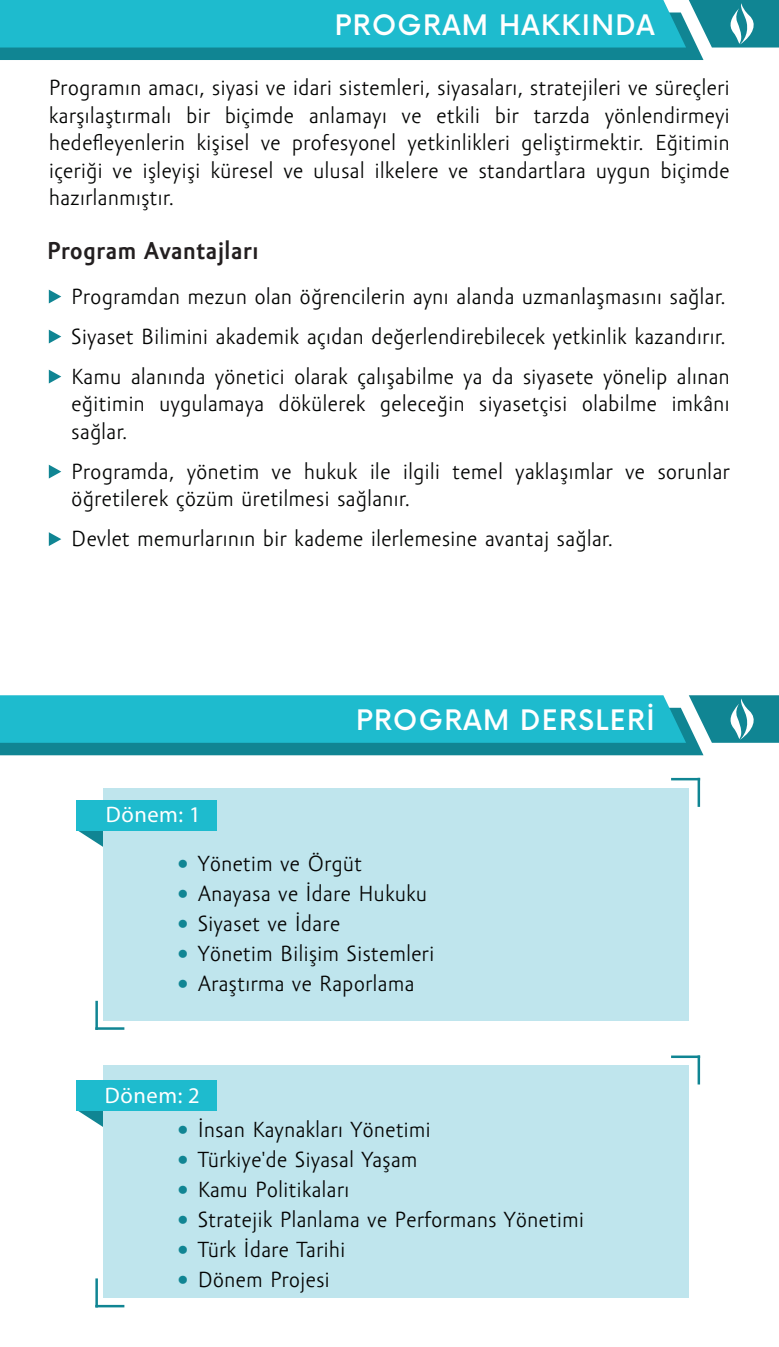
<style>
.page{position:relative;width:779px;height:1347px;background:#fff}
.page>*{position:absolute;margin:0;border:0;box-sizing:border-box;transform-origin:0 0}
.t1{font:500 27.5px "Now";letter-spacing:.05em;color:#fff}
.t2{font:700 25px "Amor Sans Pro";letter-spacing:.025em;color:#231f20}
.t3{font:22.5px/27.5px "Amor Sans Pro";letter-spacing:.025em;color:#040504}
.t4{font:22.5px "Amor Sans Pro";letter-spacing:.025em;color:#050504}
.t5{font:22.5px "Myriad Pro";letter-spacing:.025em;color:#fff}
.s1{font-family:"Verdana";color:#108593}
</style>
<div class="page">
<svg style="left:77px;top:830px;width:27px;height:17px"></svg>
<svg style="left:77px;top:1110px;width:27px;height:17px"></svg>
<div style="left:104px;top:788px;width:585px;height:232px;background:#bfe5ed"></div>
<div style="left:104px;top:1065px;width:585px;height:233px;background:#bfe5ed"></div>
<div style="left:76px;top:800px;width:140px;height:30px;background:#1ebbce"></div>
<div style="left:76px;top:1080px;width:140px;height:30px;background:#1ebbce"></div>
<svg style="left:0;top:0;width:779px;height:60px;background:#24afc0"></svg>
<svg style="left:0;top:695px;width:779px;height:60px;background:#25b0c0"></svg>
<hr style="left:671px;top:778px;width:29px;height:2px;background:#108593">
<hr style="left:697px;top:777px;width:3px;height:30px;background:#108593">
<hr style="left:671px;top:1055px;width:29px;height:3px;background:#108593">
<hr style="left:697px;top:1055px;width:3px;height:29px;background:#108593">
<hr style="left:95px;top:1027px;width:29px;height:2px;background:#108593">
<hr style="left:95px;top:1000px;width:3px;height:29px;background:#108593">
<hr style="left:95px;top:1304px;width:29px;height:3px;background:#108593">
<hr style="left:95px;top:1278px;width:3px;height:29px;background:#108593">
<svg style="left:49px;top:290px;width:12px;height:13px"></svg>
<svg style="left:49px;top:330px;width:12px;height:13px"></svg>
<svg style="left:49px;top:370px;width:12px;height:13px"></svg>
<svg style="left:49px;top:465px;width:12px;height:13px"></svg>
<svg style="left:49px;top:532px;width:12px;height:14px"></svg>
<p class="t1" style="left:335px;top:4px;width:321px">PROGRAM HAKKINDA</p>
<p class="t3" style="left:49px;top:75px;width:682px;text-align:justify">Programın amacı, siyasi ve idari sistemleri, siyasaları, stratejileri ve süreçleri karşılaştırmalı bir biçimde anlamayı ve etkili bir tarzda yönlendirmeyi hedefleyenlerin kişisel ve profesyonel yetkinlikleri geliştirmektir. Eğitimin içeriği ve işleyişi küresel ve ulusal ilkelere ve standartlara uygun biçimde hazırlanmıştır.</p>
<p class="t2" style="left:47px;top:236px;width:213px">Program Avantajları</p>
<p class="t3" style="left:72px;top:277px;width:659px;line-height:40px">Programdan mezun olan öğrencilerin aynı alanda uzmanlaşmasını sağlar.<br>Siyaset Bilimini akademik açıdan değerlendirebilecek yetkinlik kazandırır.<br>Kamu alanında yönetici olarak çalışabilme ya da siyasete yönelip alınan</p>
<p class="t3" style="left:72px;top:391px;width:659px">eğitimin uygulamaya dökülerek geleceğin siyasetçisi olabilme imkânı sağlar.</p>
<p class="t3" style="left:72px;top:458px;width:659px">Programda, yönetim ve hukuk ile ilgili temel yaklaşımlar ve sorunlar öğretilerek çözüm üretilmesi sağlanır.</p>
<p class="t3" style="left:72px;top:526px;width:543px">Devlet memurlarının bir kademe ilerlemesine avantaj sağlar.</p>
<p class="t5" style="left:106px;top:801px;width:96px">Dönem: 1</p>
<p class="t1" style="left:356px;top:699px;width:300px">PROGRAM DERSLERİ</p>
<p class="t4" style="left:177px;top:852px;width:187px"><span class="s1">•</span> Yönetim ve Örgüt</p>
<p class="t4" style="left:177px;top:882px;width:252px"><span class="s1">•</span> Anayasa ve İdare Hukuku</p>
<p class="t4" style="left:177px;top:912px;width:165px"><span class="s1">•</span> Siyaset ve İdare</p>
<p class="t4" style="left:177px;top:942px;width:259px"><span class="s1">•</span> Yönetim Bilişim Sistemleri</p>
<p class="t4" style="left:177px;top:972px;width:239px"><span class="s1">•</span> Araştırma ve Raporlama</p>
<p class="t5" style="left:105px;top:1081px;width:96px">Dönem: 2</p>
<p class="t4" style="left:177px;top:1117px;width:255px"><span class="s1">•</span> İnsan Kaynakları Yönetimi</p>
<p class="t4" style="left:177px;top:1147px;width:242px"><span class="s1">•</span> Türkiye'de Siyasal Yaşam</p>
<p class="t4" style="left:177px;top:1177px;width:174px"><span class="s1">•</span> Kamu Politikaları</p>
<p class="t4" style="left:177px;top:1207px;width:409px"><span class="s1">•</span> Stratejik Planlama ve Performans Yönetimi</p>
<p class="t4" style="left:177px;top:1237px;width:170px"><span class="s1">•</span> Türk İdare Tarihi</p>
<p class="t4" style="left:177px;top:1267px;width:154px"><span class="s1">•</span> Dönem Projesi</p>
</div>
